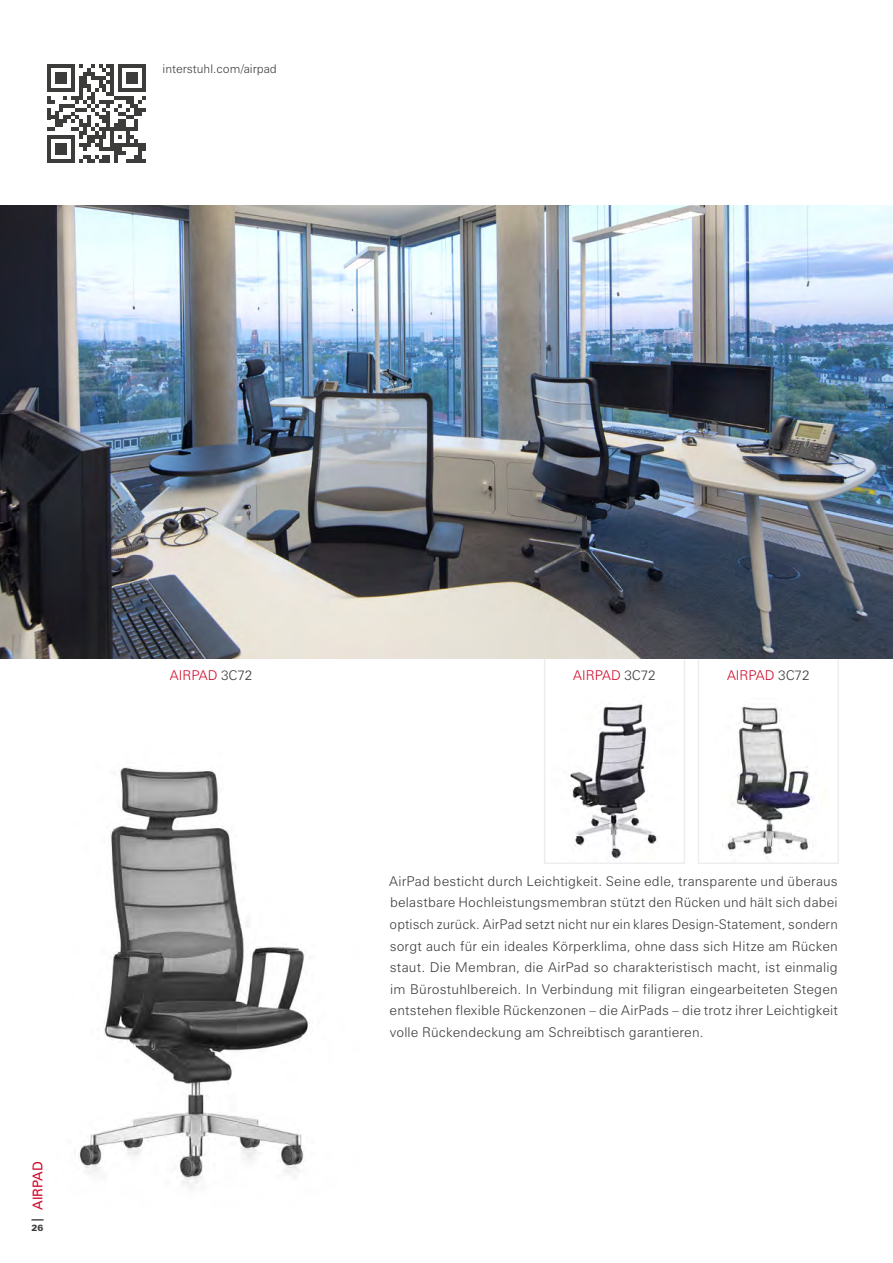
<style>
.page{position:relative;width:893px;height:1263px;background:#fff}
.page>*{position:absolute;margin:0;border:0;box-sizing:border-box;transform-origin:0 0}
.t1{font:300 13.5px/21.6px "Zurich BT";letter-spacing:.015em;color:#3c3c3b;text-align:justify}
.t2{font:300 13.5px "Zurich BT";color:#d3072a}
.t3{font:13.5px "Zurich BT";color:#d3072a}
.t4{font:300 12px "Zurich BT";color:#3c3c3b}
.t5{font:900 9px "Zurich BT";color:#3c3c3b}
.s1{color:#3c3c3b}
</style>
<div class="page">
<img style="left:79px;top:767px;width:231px;height:421px">
<img style="left:722px;top:705px;width:91px;height:153px">
<div style="left:698px;top:631px;width:141px;height:233px;border:2px solid #ededed"></div>
<img style="left:570px;top:701px;width:87px;height:158px">
<div style="left:544px;top:631px;width:141px;height:233px;border:2px solid #ededed"></div>
<img style="left:0;top:205px;width:892px;height:454px">
<hr style="left:892px;top:205px;width:1px;height:454px;background:#9d9d9c">
<svg style="left:47px;top:64px;width:99px;height:99px"></svg>
<svg style="left:31px;top:1219px;width:13px;height:1px"></svg>
<p class="t4" style="left:163px;top:61px;width:116px">interstuhl.com/airpad</p>
<p class="t3" style="left:30px;top:1210px;width:50px;rotate:-90deg">AIRPAD</p>
<p class="t5" style="left:31px;top:1222px;width:14px">26</p>
<p class="t2" style="left:170px;top:667px;width:84px">AIRPAD <span class="s1">3C72</span></p>
<p class="t2" style="left:573px;top:667px;width:84px">AIRPAD <span class="s1">3C72</span></p>
<p class="t2" style="left:727px;top:667px;width:84px">AIRPAD <span class="s1">3C72</span></p>
<p class="t1" style="left:389px;top:870px;width:450px">AirPad besticht durch Leichtigkeit. Seine edle, transparente und überaus belastbare Hochleistungsmembran stützt den Rücken und hält sich dabei optisch zurück. AirPad setzt nicht nur ein klares Design-Statement, sondern sorgt auch für ein ideales Körperklima, ohne dass sich Hitze am Rücken staut. Die Membran, die AirPad so charakteristisch macht, ist einmalig im Bürostuhlbereich. In Verbindung mit filigran eingearbeiteten Stegen entstehen flexible Rückenzonen – die AirPads – die trotz ihrer Leichtigkeit volle Rückendeckung am Schreibtisch garantieren.</p>
</div>
